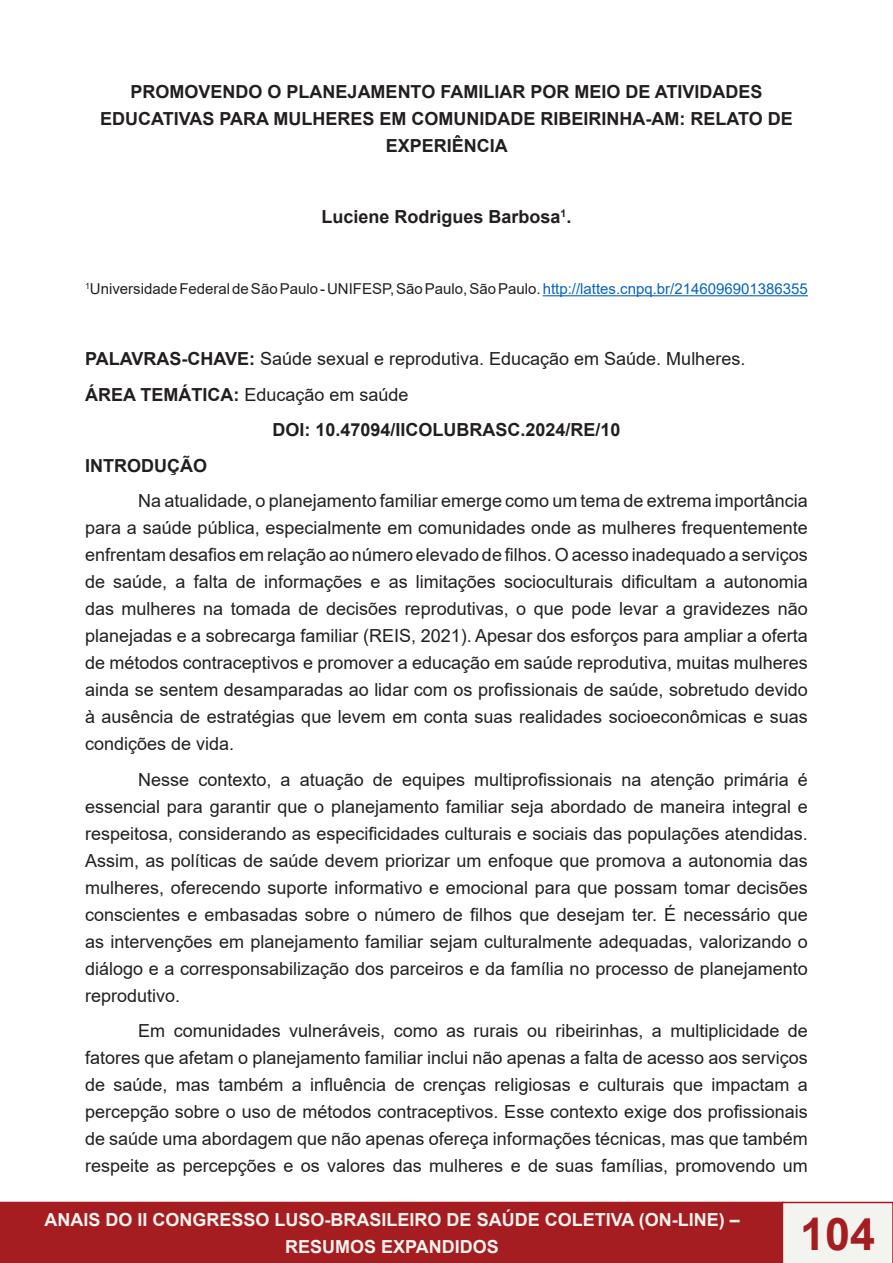
<style>
.page{position:relative;width:893px;height:1263px;background:#fff}
.page>*{position:absolute;margin:0;border:0;box-sizing:border-box;transform-origin:0 0}
.t1{font:700 45px "Arial";color:#a51d20}
.Normal__Web{font:18px/27px "Arial";color:#231f20;text-align:justify}
.t2{font:700 18px/27px "Arial";color:#231f20;text-align:center}
.t3{font:700 18px/27px "Arial";color:#f3f3ef;text-align:center}
.t4{font:15px "Arial";color:#231f20}
.s1{color:#0563c1}
.s2{font-weight:700}
</style>
<div class="page">
<div style="left:1px;top:1202px;width:782px;height:60px;background:#a51d20"></div>
<div style="left:0;top:1202px;width:784px;height:61px;border:2px solid #a51d20"></div>
<div style="left:782px;top:1202px;width:111px;height:61px;background:#f3f3ef"></div>
<hr style="left:543px;top:295px;width:265px;height:1px;background:#0563c1">
<p class="t2" style="left:100px;top:79px;width:694px">PROMOVENDO O PLANEJAMENTO FAMILIAR POR MEIO DE ATIVIDADES<br>EDUCATIVAS PARA MULHERES EM COMUNIDADE RIBEIRINHA-AM: RELATO DE<br>EXPERIÊNCIA</p>
<p class="t2" style="left:322px;top:204px;width:251px">Luciene Rodrigues Barbosa<sup>1</sup>.</p>
<p class="t4" style="left:85px;top:279px;width:724px"><sup>1</sup>Universidade Federal de São Paulo - UNIFESP, São Paulo, São Paulo. <span class="s1">http://lattes.cnpq.br/2146096901386355</span></p>
<p class="Normal__Web" style="left:85px;top:345px;width:662px"><span class="s2">PALAVRAS-CHAVE:</span> Saúde sexual e reprodutiva. Educação em Saúde. Mulheres.</p>
<p class="Normal__Web" style="left:85px;top:381px;width:325px"><span class="s2">ÁREA TEMÁTICA:</span> Educação em saúde</p>
<p class="t2" style="left:272px;top:417px;width:350px">DOI: 10.47094/IICOLUBRASC.2024/RE/10</p>
<p class="t2" style="left:85px;top:452px;width:123px">INTRODUÇÃO</p>
<p class="Normal__Web" style="left:85px;top:487px;width:724px;text-indent:53px">Na atualidade, o planejamento familiar emerge como um tema de extrema importância para a saúde pública, especialmente em comunidades onde as mulheres frequentemente enfrentam desafios em relação ao número elevado de filhos. O acesso inadequado a serviços de saúde, a falta de informações e as limitações socioculturais dificultam a autonomia das mulheres na tomada de decisões reprodutivas, o que pode levar a gravidezes não planejadas e a sobrecarga familiar (REIS, 2021). Apesar dos esforços para ampliar a oferta de métodos contraceptivos e promover a educação em saúde reprodutiva, muitas mulheres ainda se sentem desamparadas ao lidar com os profissionais de saúde, sobretudo devido à ausência de estratégias que levem em conta suas realidades socioeconômicas e suas condições de vida.</p>
<p class="Normal__Web" style="left:85px;top:766px;width:724px;text-indent:53px">Nesse contexto, a atuação de equipes multiprofissionais na atenção primária é essencial para garantir que o planejamento familiar seja abordado de maneira integral e respeitosa, considerando as especificidades culturais e sociais das populações atendidas.<br>Assim, as políticas de saúde devem priorizar um enfoque que promova a autonomia das mulheres, oferecendo suporte informativo e emocional para que possam tomar decisões conscientes e embasadas sobre o número de filhos que desejam ter. É necessário que as intervenções em planejamento familiar sejam culturalmente adequadas, valorizando o diálogo e a corresponsabilização dos parceiros e da família no processo de planejamento reprodutivo.</p>
<p class="Normal__Web" style="left:85px;top:1017px;width:724px;text-indent:53px">Em comunidades vulneráveis, como as rurais ou ribeirinhas, a multiplicidade de fatores que afetam o planejamento familiar inclui não apenas a falta de acesso aos serviços de saúde, mas também a influência de crenças religiosas e culturais que impactam a percepção sobre o uso de métodos contraceptivos. Esse contexto exige dos profissionais de saúde uma abordagem que não apenas ofereça informações técnicas, mas que também respeite as percepções e os valores das mulheres e de suas famílias, promovendo um</p>
<p class="t3" style="left:45px;top:1206px;width:697px">ANAIS DO II CONGRESSO LUSO-BRASILEIRO DE SAÚDE COLETIVA (ON-LINE) –<br>RESUMOS EXPANDIDOS</p>
<h1 class="t1" style="left:800px;top:1202px;width:77px">104</h1>
</div>
